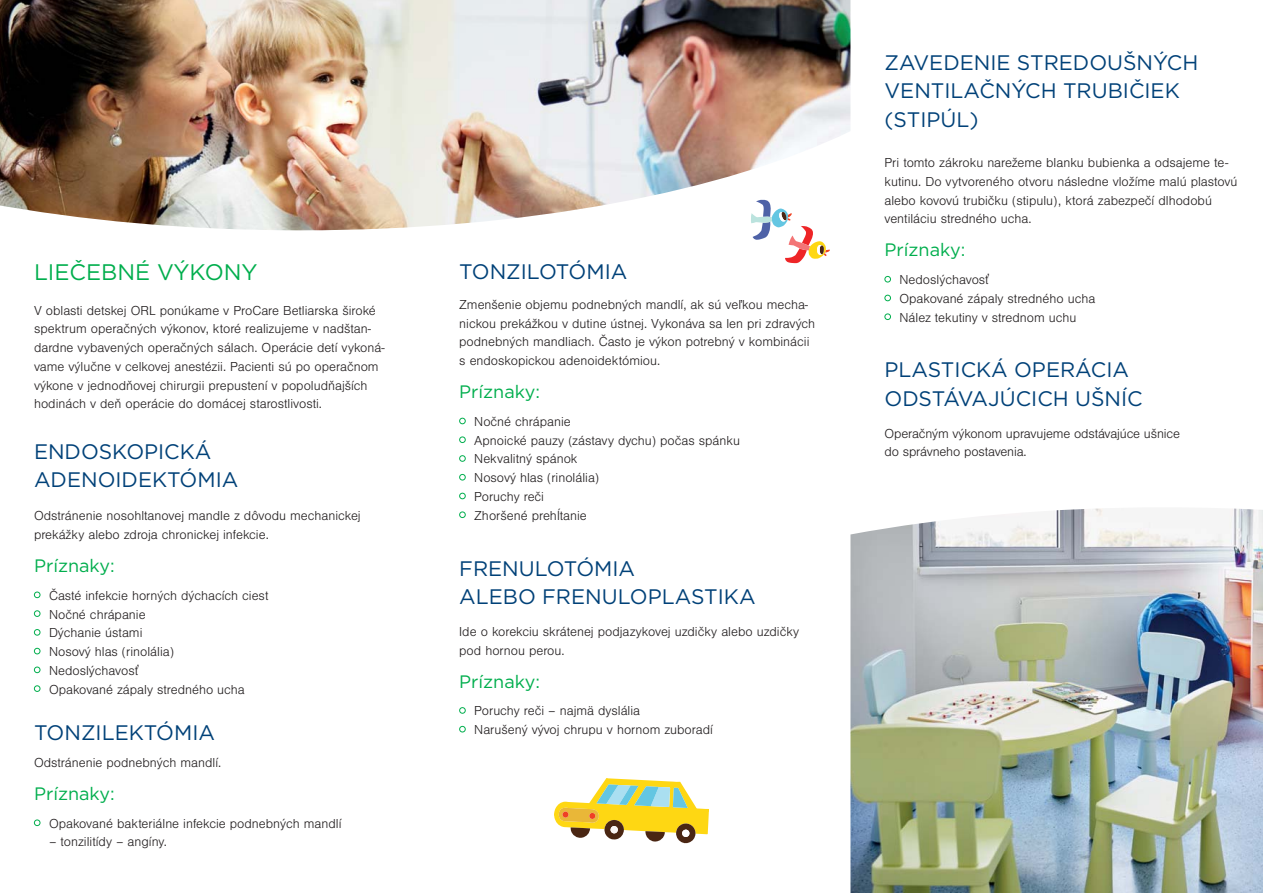
<style>
.page{position:relative;width:1263px;height:893px;background:#fff}
.page>*{position:absolute;margin:0;border:0;box-sizing:border-box;transform-origin:0 0}
.t1{font:22.5px "Gotham";color:#00ae4d}
.t2{font:21px/28.5px "Gotham";color:#004178}
.t3{font:18px "Gotham";color:#00ae4d}
.t4{font:300 13.5px/18.8px "Nimbus San";color:#231f20}
</style>
<div class="page">
<svg style="left:34px;top:592px;width:6px;height:6px"></svg>
<div style="left:34px;top:610px;width:6px;height:7px;border:1px solid #00ae4d;border-radius:50%"></div>
<svg style="left:34px;top:629px;width:6px;height:6px"></svg>
<svg style="left:34px;top:648px;width:6px;height:6px"></svg>
<svg style="left:34px;top:667px;width:6px;height:6px"></svg>
<div style="left:34px;top:685px;width:6px;height:7px;border:1px solid #00ae4d;border-radius:50%"></div>
<svg style="left:34px;top:820px;width:6px;height:6px"></svg>
<div style="left:459px;top:418px;width:7px;height:6px;border:1px solid #00ae4d;border-radius:50%"></div>
<div style="left:459px;top:437px;width:7px;height:6px;border:1px solid #00ae4d;border-radius:50%"></div>
<div style="left:459px;top:455px;width:7px;height:7px;border:1px solid #00ae4d;border-radius:50%"></div>
<div style="left:459px;top:474px;width:7px;height:6px;border:1px solid #00ae4d;border-radius:50%"></div>
<div style="left:459px;top:493px;width:7px;height:6px;border:1px solid #00ae4d;border-radius:50%"></div>
<div style="left:459px;top:512px;width:7px;height:6px;border:1px solid #00ae4d;border-radius:50%"></div>
<div style="left:459px;top:707px;width:7px;height:7px;border:1px solid #00ae4d;border-radius:50%"></div>
<div style="left:459px;top:726px;width:7px;height:6px;border:1px solid #00ae4d;border-radius:50%"></div>
<div style="left:884px;top:276px;width:7px;height:6px;border:1px solid #00ae4d;border-radius:50%"></div>
<div style="left:884px;top:295px;width:7px;height:6px;border:1px solid #00ae4d;border-radius:50%"></div>
<div style="left:884px;top:314px;width:7px;height:6px;border:1px solid #00ae4d;border-radius:50%"></div>
<img style="left:850px;top:508px;width:413px;height:385px">
<img style="left:0;top:0;width:850px;height:230px">
<svg style="left:751px;top:200px;width:79px;height:63px"></svg>
<svg style="left:554px;top:778px;width:155px;height:65px"></svg>
<div style="left:562px;top:811px;width:6px;height:7px;background:#ef4023;border-radius:50%"></div>
<div style="left:610px;top:826px;width:8px;height:7px;background:#faf6f4;border-radius:50%"></div>
<h1 class="t1" style="left:34px;top:262px;width:225px">LIEČEBNÉ VÝKONY</h1>
<p class="t4" style="left:34px;top:302px;width:352px">V oblasti detskej ORL ponúkame v ProCare Betliarska široké spektrum operačných výkonov, ktoré realizujeme v nadštan&shy;dardne vybavených operačných sálach. Operácie detí vykoná&shy;vame výlučne v celkovej anestézii. Pacienti sú po operačnom výkone v jednodňovej chirurgii prepustení v popoludňajších hodinách v deň operácie do domácej starostlivosti.</p>
<h2 class="t2" style="left:34px;top:439px;width:206px">ENDOSKOPICKÁ<br>ADENOIDEKTÓMIA</h2>
<p class="t4" style="left:34px;top:507px;width:328px">Odstránenie nosohltanovej mandle z dôvodu mechanickej prekážky alebo zdroja chronickej infekcie.</p>
<h3 class="t3" style="left:34px;top:557px;width:82px">Príznaky:</h3>
<p class="t4" style="left:49px;top:587px;width:221px">Časté infekcie horných dýchacích ciest<br>Nočné chrápanie<br>Dýchanie ústami<br>Nosový hlas (rinolália)<br>Nedoslýchavosť<br>Opakované zápaly stredného ucha</p>
<h2 class="t2" style="left:34px;top:720px;width:183px">TONZILEKTÓMIA</h2>
<p class="t4" style="left:34px;top:754px;width:189px">Odstránenie podnebných mandlí.</p>
<h3 class="t3" style="left:34px;top:785px;width:82px">Príznaky:</h3>
<p class="t4" style="left:49px;top:815px;width:294px">Opakované bakteriálne infekcie podnebných mandlí</p>
<p class="t4" style="left:49px;top:834px;width:119px">– tonzilitídy – angíny.</p>
<h2 class="t2" style="left:459px;top:259px;width:170px">TONZILOTÓMIA</h2>
<p class="t4" style="left:459px;top:296px;width:358px">Zmenšenie objemu podnebných mandlí, ak sú veľkou mecha&shy;nickou prekážkou v dutine ústnej. Vykonáva sa len pri zdravých podnebných mandliach. Často je výkon potrebný v kombinácii s endoskopickou adenoidektómiou.</p>
<h3 class="t3" style="left:459px;top:384px;width:82px">Príznaky:</h3>
<p class="t4" style="left:474px;top:413px;width:267px">Nočné chrápanie<br>Apnoické pauzy (zástavy dychu) počas spánku<br>Nekvalitný spánok<br>Nosový hlas (rinolália)<br>Poruchy reči<br>Zhoršené prehĺtanie</p>
<h2 class="t2" style="left:459px;top:556px;width:298px">FRENULOTÓMIA<br>ALEBO FRENULOPLASTIKA</h2>
<p class="t4" style="left:459px;top:623px;width:341px">Ide o korekciu skrátenej podjazykovej uzdičky alebo uzdičky pod hornou perou.</p>
<h3 class="t3" style="left:459px;top:673px;width:82px">Príznaky:</h3>
<p class="t4" style="left:474px;top:703px;width:240px">Poruchy reči – najmä dyslália<br>Narušený vývoj chrupu v hornom zuboradí</p>
<h2 class="t2" style="left:884px;top:49px;width:315px">ZAVEDENIE STREDOUŠNÝCH<br>VENTILAČNÝCH TRUBIČIEK (STIPÚL)</h2>
<p class="t4" style="left:884px;top:154px;width:354px">Pri tomto zákroku narežeme blanku bubienka a odsajeme te&shy;kutinu. Do vytvoreného otvoru následne vložíme malú plastovú alebo kovovú trubičku (stipulu), ktorá zabezpečí dlhodobú ventiláciu stredného ucha.</p>
<h3 class="t3" style="left:884px;top:242px;width:82px">Príznaky:</h3>
<p class="t4" style="left:899px;top:271px;width:197px">Nedoslýchavosť<br>Opakované zápaly stredného ucha<br>Nález tekutiny v strednom uchu</p>
<h2 class="t2" style="left:884px;top:357px;width:260px">PLASTICKÁ OPERÁCIA<br>ODSTÁVAJÚCICH UŠNÍC</h2>
<p class="t4" style="left:884px;top:425px;width:297px">Operačným výkonom upravujeme odstávajúce ušnice do správneho postavenia.</p>
</div>
